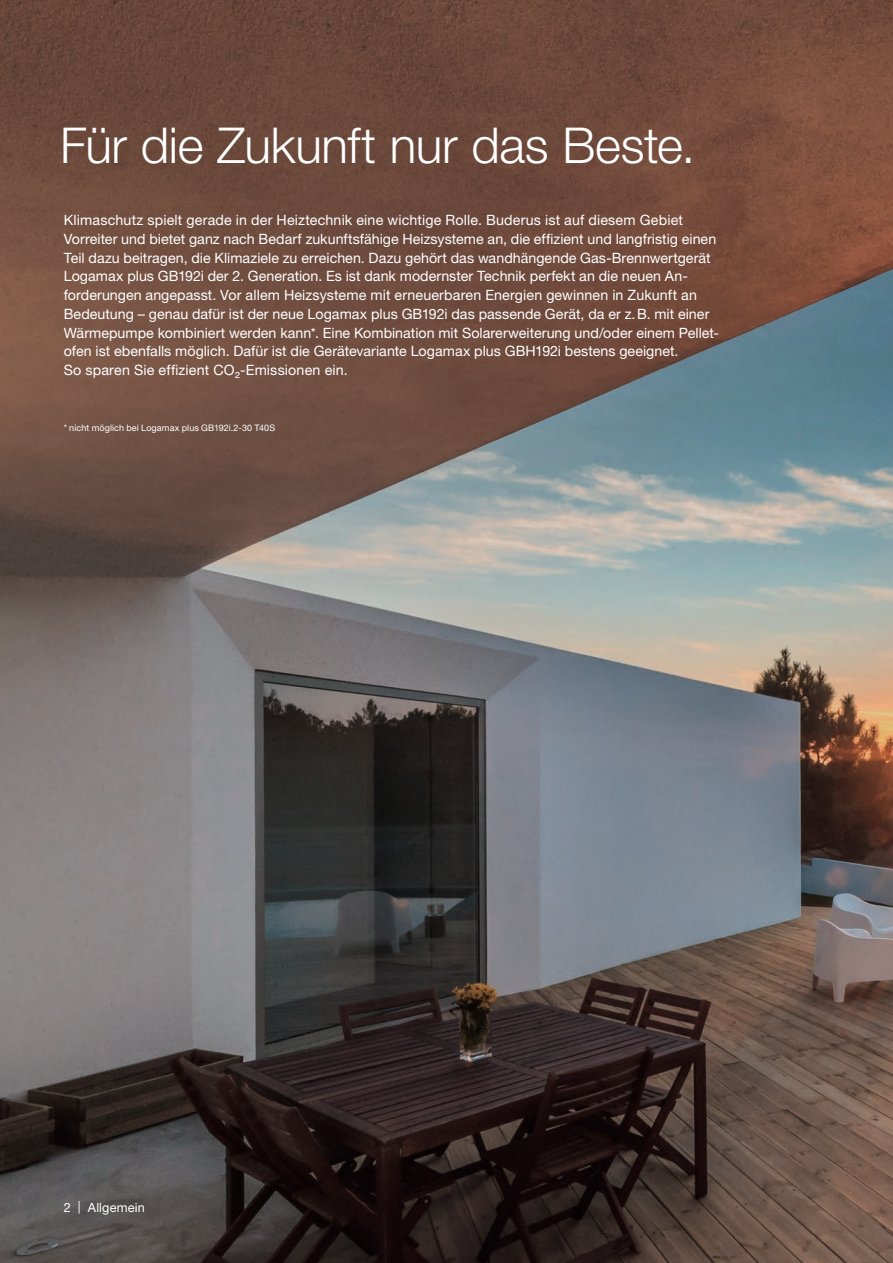
<style>
.page{position:relative;width:893px;height:1263px;background:#fff}
.page>*{position:absolute;margin:0;border:0;box-sizing:border-box;transform-origin:0 0}
.t1{font:300 49.5px "Helvetica Neue LT Pro";letter-spacing:-.005em;color:#fff}
.t2{font:14.25px/18.8px "Helvetica Neue LT Pro";letter-spacing:.005em;color:#fff}
.t3{font:12.75px "Helvetica Neue LT Pro";letter-spacing:.01em;color:#fff}
.t4{font:9px "Helvetica Neue LT Pro";letter-spacing:.015em;color:#fff}
</style>
<div class="page">
<img style="left:0;top:0;width:893px;height:1263px">
<h1 class="t1" style="left:60px;top:115px;width:636px">Für die Zukunft nur das Beste.</h1>
<p class="t2" style="left:64px;top:210px;width:655px">Klimaschutz spielt gerade in der Heiztechnik eine wichtige Rolle. Buderus ist auf diesem Gebiet Vorreiter und bietet ganz nach Bedarf zukunftsfähige Heizsysteme an, die effizient und langfristig einen Teil dazu beitragen, die Klimaziele zu erreichen. Dazu gehört das wandhängende Gas-Brennwertgerät Logamax plus GB192i der 2. Generation. Es ist dank modernster Technik perfekt an die neuen An&shy;forderungen angepasst. Vor allem Heizsysteme mit erneuerbaren Energien gewinnen in Zukunft an Bedeutung – genau dafür ist der neue Logamax plus GB192i das passende Gerät, da er z.B. mit einer Wärmepumpe kombiniert werden kann*. Eine Kombination mit Solarerweiterung und/oder einem Pellet&shy;ofen ist ebenfalls möglich. Dafür ist die Gerätevariante Logamax plus GBH192i bestens geeignet.<br>So sparen Sie effizient CO -Emissionen ein.</p>
<p class="t2" style="left:235px;top:367px;width:6px">²</p>
<p class="t4" style="left:64px;top:422px;width:213px">* nicht möglich bei Logamax plus GB192i.2-30 T40S</p>
<p class="t3" style="left:64px;top:1199px;width:83px">2 | Allgemein</p>
</div>
